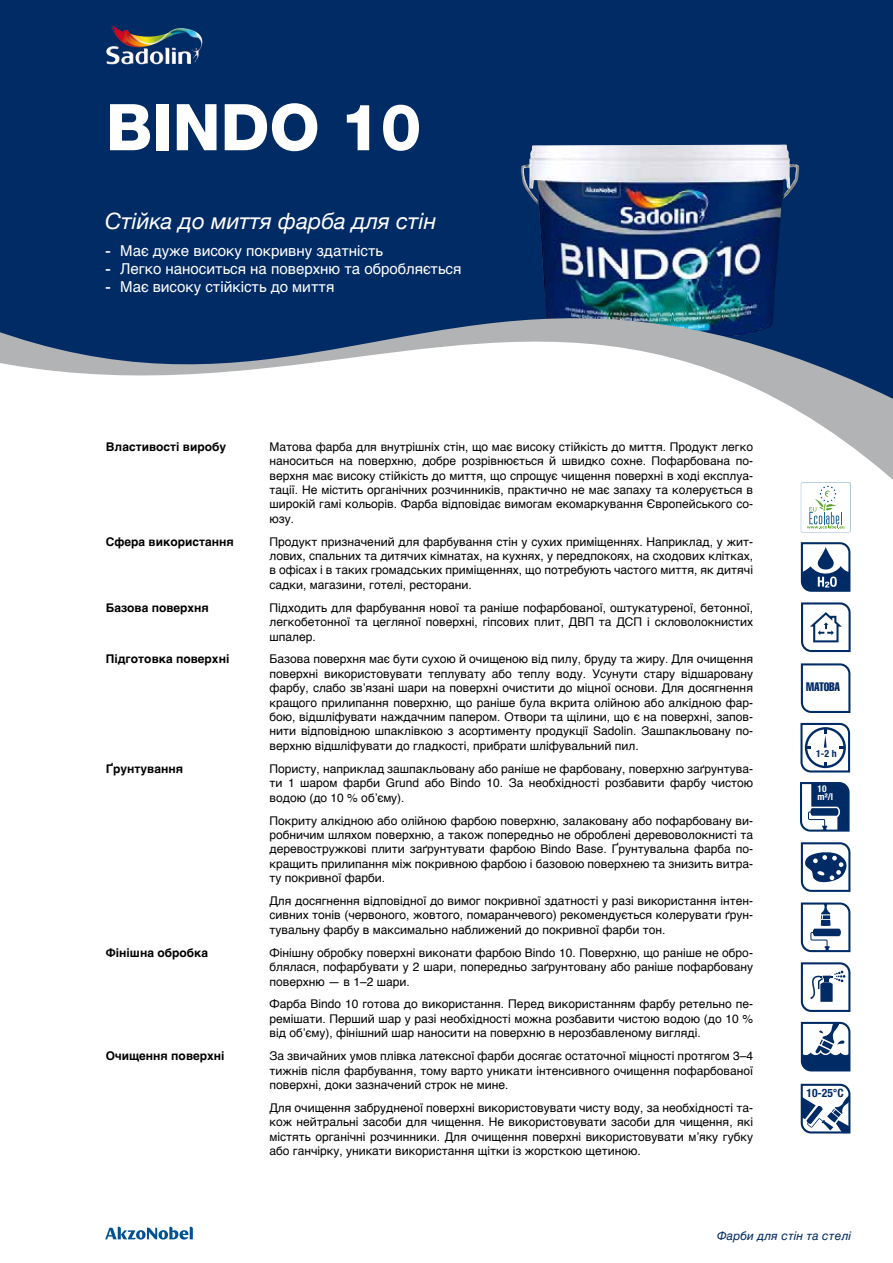
<style>
.page{position:relative;width:893px;height:1263px;background:#fff}
.page>*{position:absolute;margin:0;border:0;box-sizing:border-box;transform-origin:0 0}
.t1{font:800 64.5px "Helvetica Neue LT Pro";color:#fff}
.t2{font:italic 22.5px "Helvetica Neue";color:#fff}
.t3{font:15px "Helvetica";color:#fff}
.t4{font:12px/14.4px "Helvetica";color:#000;text-align:justify}
.t5{font:700 12px "Helvetica";color:#000}
.t6{font:italic 12px "Helvetica";color:#002b65}
.t7{font:12px "AG Letterica Compressed";letter-spacing:-.02em;color:#002b65}
.t8{font:700 condensed 11.55px "Helvetica Neue LT Pro";color:#002b65}
.t9{font:700 condensed 9.9px "Helvetica Neue LT Pro";color:#002b65}
.t10{font:700 condensed 9.45px/8.2px "Helvetica Neue LT Pro";color:#fff}
.s1{font-family:"Helvetica Neue LT Pro";font-weight:500}
</style>
<div class="page">
<svg style="left:105px;top:1227px;width:88px;height:12px"></svg>
<svg style="left:0;top:0;width:893px;height:504px;fill:#002b65"></svg>
<svg style="left:801px;top:1022px;width:49px;height:49px"></svg>
<svg style="left:801px;top:962px;width:49px;height:50px"></svg>
<svg style="left:801px;top:902px;width:49px;height:50px"></svg>
<svg style="left:800px;top:782px;width:50px;height:50px"></svg>
<svg style="left:801px;top:1084px;width:49px;height:49px"></svg>
<svg style="left:801px;top:842px;width:49px;height:50px"></svg>
<svg style="left:800px;top:723px;width:50px;height:49px"></svg>
<svg style="left:801px;top:542px;width:49px;height:50px"></svg>
<svg style="left:801px;top:602px;width:50px;height:50px"></svg>
<svg style="left:801px;top:483px;width:49px;height:49px"></svg>
<img style="left:106px;top:26px;width:98px;height:38px">
<svg style="left:801px;top:663px;width:49px;height:50px"></svg>
<h1 class="t1" style="left:106px;top:89px;width:317px">BINDO 10</h1>
<h2 class="t2" style="left:105px;top:205px;width:333px">Стійка до миття фарба для стін</h2>
<p class="t3" style="left:105px;top:239px;width:279px"><span class="s1">-</span> Має дуже високу покривну здатність</p>
<p class="t3" style="left:105px;top:257px;width:358px"><span class="s1">-</span> Легко наноситься на поверхню та обробляється</p>
<p class="t3" style="left:105px;top:275px;width:231px"><span class="s1">-</span> Має високу стійкість до миття</p>
<p class="t5" style="left:106px;top:437px;width:122px">Властивості виробу</p>
<p class="t4" style="left:269px;top:440px;width:485px">Матова фарба для внутрішніх стін, що має високу стійкість до миття. Продукт легко наноситься на поверхню, добре розрівнюється й швидко сохне. Пофарбована по&shy;верхня має високу стійкість до миття, що спрощує чищення поверхні в ході експлуа&shy;тації. Не містить органічних розчинників, практично не має запаху та колерується в широкій гамі кольорів. Фарба відповідає вимогам екомаркування Європейського со&shy;юзу.</p>
<p class="t5" style="left:106px;top:532px;width:129px">Сфера використання</p>
<p class="t4" style="left:269px;top:535px;width:485px">Продукт призначений для фарбування стін у сухих приміщеннях. Наприклад, у жит&shy;лових, спальних та дитячих кімнатах, на кухнях, у передпокоях, на сходових клітках, в офісах і в таких громадських приміщеннях, що потребують частого миття, як дитячі садки, магазини, готелі, ресторани.</p>
<p class="t5" style="left:106px;top:598px;width:104px">Базова поверхня</p>
<p class="t4" style="left:269px;top:601px;width:485px">Підходить для фарбування нової та раніше пофарбованої, оштукатуреної, бетонної, легкобетонної та цегляної поверхні, гіпсових плит, ДВП та ДСП і скловолокнистих шпалер.</p>
<p class="t5" style="left:106px;top:649px;width:125px">Підготовка поверхні</p>
<p class="t4" style="left:269px;top:652px;width:485px">Базова поверхня має бути сухою й очищеною від пилу, бруду та жиру. Для очищення поверхні використовувати теплувату або теплу воду. Усунути стару відшаровану фарбу, слабо зв’язані шари на поверхні очистити до міцної основи. Для досягнення кращого прилипання поверхню, що раніше була вкрита олійною або алкідною фар&shy;бою, відшліфувати наждачним папером. Отвори та щілини, що є на поверхні, запов&shy;нити відповідною шпаклівкою з асортименту продукції Sadolin. Зашпакльовану по&shy;верхню відшліфувати до гладкості, прибрати шліфувальний пил.</p>
<p class="t5" style="left:106px;top:759px;width:79px">Ґрунтування</p>
<p class="t4" style="left:269px;top:762px;width:485px">Пористу, наприклад зашпакльовану або раніше не фарбовану, поверхню заґрунтува&shy;ти 1 шаром фарби Grund або Bindo 10. За необхідності розбавити фарбу чистою водою (до 10 % об’єму).</p>
<p class="t4" style="left:269px;top:813px;width:485px">Покриту алкідною або олійною фарбою поверхню, залаковану або пофарбовану ви&shy;робничим шляхом поверхню, а також попередньо не оброблені деревоволокнисті та деревостружкові плити заґрунтувати фарбою Bindo Base. Ґрунтувальна фарба по&shy;кращить прилипання між покривною фарбою і базовою поверхнею та знизить витра&shy;ту покривної фарби.</p>
<p class="t4" style="left:269px;top:894px;width:485px">Для досягнення відповідної до вимог покривної здатності у разі використання інтен&shy;сивних тонів (червоного, жовтого, помаранчевого) рекомендується колерувати ґрун&shy;тувальну фарбу в максимально наближений до покривної фарби тон.</p>
<p class="t5" style="left:106px;top:943px;width:104px">Фінішна обробка</p>
<p class="t4" style="left:269px;top:946px;width:485px">Фінішну обробку поверхні виконати фарбою Bindo 10. Поверхню, що раніше не обро&shy;блялася, пофарбувати у 2 шари, попередньо заґрунтовану або раніше пофарбовану поверхню — в 1–2 шари.</p>
<p class="t4" style="left:269px;top:997px;width:485px">Фарба Bindo 10 готова до використання. Перед використанням фарбу ретельно пе&shy;ремішати. Перший шар у разі необхідності можна розбавити чистою водою (до 10 % від об’єму), фінішний шар наносити на поверхню в нерозбавленому вигляді.</p>
<p class="t5" style="left:106px;top:1046px;width:120px">Очищення поверхні</p>
<p class="t4" style="left:269px;top:1049px;width:485px">За звичайних умов плівка латексної фарби досягає остаточної міцності протягом 3–4 тижнів після фарбування, тому варто уникати інтенсивного очищення пофарбованої поверхні, доки зазначений строк не мине.</p>
<p class="t4" style="left:269px;top:1101px;width:485px">Для очищення забрудненої поверхні використовувати чисту воду, за необхідності та&shy;кож нейтральні засоби для чищення. Не використовувати засоби для чищення, які містять органічні розчинники. Для очищення поверхні використовувати м’яку губку або ганчірку, уникати використання щітки із жорсткою щетиною.</p>
<p class="t7" style="left:806px;top:680px;width:36px">МАТОВА</p>
<p class="t9" style="left:816px;top:747px;width:22px">1-2 h</p>
<p class="t10" style="left:818px;top:784px;width:17px">10 m²/l</p>
<p class="t8" style="left:806px;top:1086px;width:39px">10-25°C</p>
<p class="t6" style="left:717px;top:1226px;width:136px">Фарби для стін та стелі</p>
</div>
